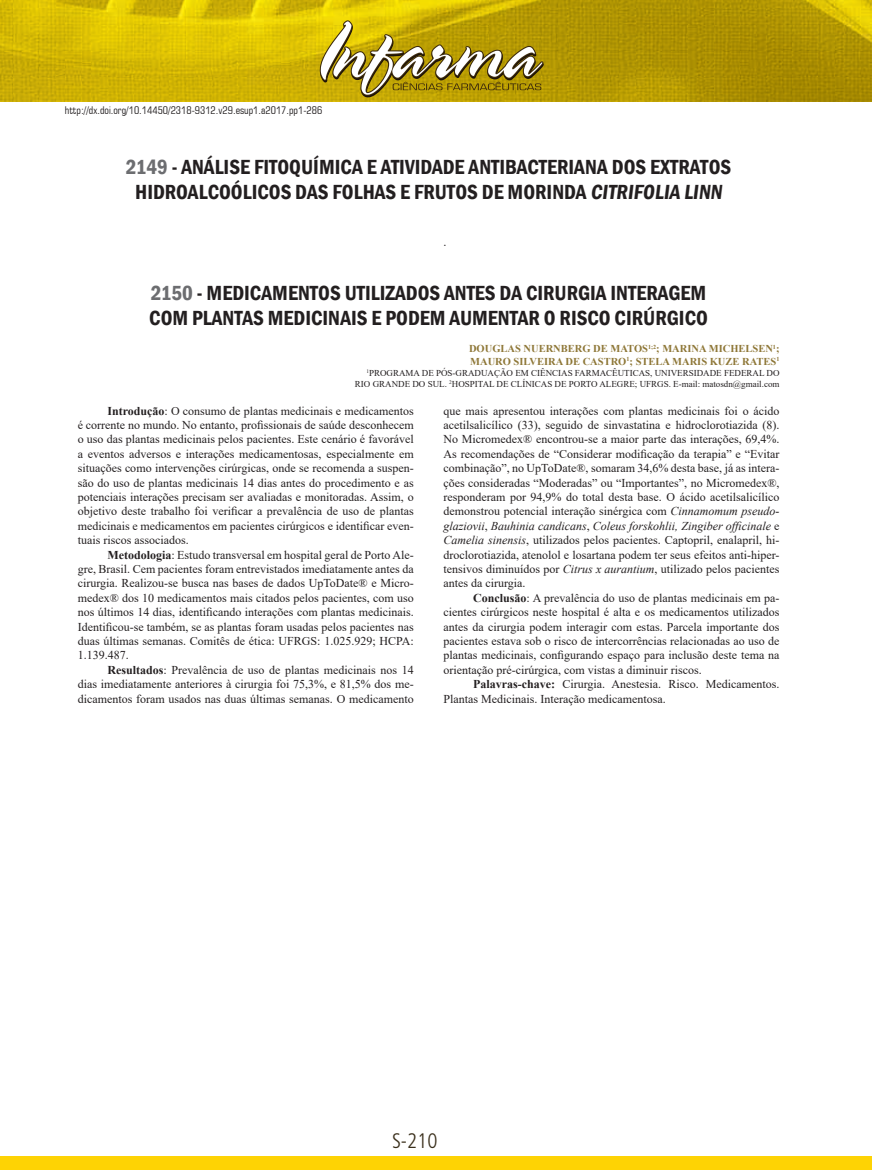
<style>
.page{position:relative;width:872px;height:1170px;background:#fff}
.page>*{position:absolute;margin:0;border:0;box-sizing:border-box;transform-origin:0 0}
.t1{font:600 condensed 21px/25.2px "Franklin Gothic";color:#231f20;text-align:center}
.t2{font:300 condensed 21px "Frutiger";color:#3a2f1b}
.t3{font:12px/14.4px "Times New Roman";color:#231f20;text-align:justify}
.t4{font:700 10.5px/12.6px "Times New Roman";color:#8e7737}
.t5{font:condensed 10.5px "Square 721 BT";color:#231f20}
.t6{font:9px/10.8px "Times New Roman";color:#231f20;text-align:right}
.s1{color:#6c6d70}
.s2{font-weight:700}
.s3{font-style:italic}
</style>
<div class="page">
<img style="left:0;top:0;width:872px;height:101px">
<div style="left:0;top:1155px;width:872px;height:14px;background:#fed304"></div>
<svg style="left:319px;top:20px;width:225px;height:77px"></svg>
<p class="t5" style="left:65px;top:104px;width:259px">http://dx.doi.org/10.14450/2318-9312.v29.esup1.a2017.pp1-286</p>
<h1 class="t1" style="left:126px;top:154px;width:607px"><span class="s1">2149</span> - ANÁLISE FITOQUÍMICA E ATIVIDADE ANTIBACTERIANA DOS EXTRATOS<br>HIDROALCOÓLICOS DAS FOLHAS E FRUTOS DE MORINDA CITRIFOLIA LINN</h1>
<p class="t3" style="left:443px;top:234px;width:4px">.</p>
<h1 class="t1" style="left:149px;top:280px;width:560px;text-align:left"><span class="s1">2150</span> - MEDICAMENTOS UTILIZADOS ANTES DA CIRURGIA INTERAGEM<br>COM PLANTAS MEDICINAIS E PODEM AUMENTAR O RISCO CIRÚRGICO</h1>
<p class="t4" style="left:469px;top:342px;width:312px">DOUGLAS NUERNBERG DE MATOS<sup>1;2</sup>; MARINA MICHELSEN<sup>1</sup>;<br>MAURO SILVEIRA DE CASTRO<sup>1</sup>; STELA MARIS KUZE RATES<sup>1</sup></p>
<p class="t6" style="left:355px;top:367px;width:426px"><sup>1</sup>PROGRAMA DE PÓS-GRADUAÇÃO EM CIÊNCIAS FARMACÊUTICAS, UNIVERSIDADE FEDERAL DO<br>RIO GRANDE DO SUL. <sup>2</sup>HOSPITAL DE CLÍNICAS DE PORTO ALEGRE; UFRGS. E-mail: matosdn@gmail.com</p>
<p class="t3" style="left:78px;top:403px;width:337px;text-indent:30px"><span class="s2">Introdução</span>: O consumo de plantas medicinais e medicamentos é corrente no mundo. No entanto, profissionais de saúde desconhecem o uso das plantas medicinais pelos pacientes. Este cenário é favorável a eventos adversos e interações medicamentosas, especialmente em situações como intervenções cirúrgicas, onde se recomenda a suspen&shy;são do uso de plantas medicinais 14 dias antes do procedimento e as potenciais interações precisam ser avaliadas e monitoradas. Assim, o objetivo deste trabalho foi verificar a prevalência de uso de plantas medicinais e medicamentos em pacientes cirúrgicos e identificar even&shy;tuais riscos associados.</p>
<p class="t3" style="left:78px;top:547px;width:337px;text-indent:30px"><span class="s2">Metodologia</span>: Estudo transversal em hospital geral de Porto Ale&shy;gre, Brasil. Cem pacientes foram entrevistados imediatamente antes da cirurgia. Realizou-se busca nas bases de dados UpToDate® e Micro&shy;medex® dos 10 medicamentos mais citados pelos pacientes, com uso nos últimos 14 dias, identificando interações com plantas medicinais.<br>Identificou-se também, se as plantas foram usadas pelos pacientes nas duas últimas semanas. Comitês de ética: UFRGS: 1.025.929; HCPA:<br>1.139.487.</p>
<p class="t3" style="left:78px;top:662px;width:337px;text-indent:30px"><span class="s2">Resultados</span>: Prevalência de uso de plantas medicinais nos 14 dias imediatamente anteriores à cirurgia foi 75,3%, e 81,5% dos me&shy;dicamentos foram usados nas duas últimas semanas. O medicamento</p>
<p class="t3" style="left:443px;top:403px;width:337px">que mais apresentou interações com plantas medicinais foi o ácido acetilsalicílico (33), seguido de sinvastatina e hidroclorotiazida (8).<br>No Micromedex® encontrou-se a maior parte das interações, 69,4%.<br>As recomendações de “Considerar modificação da terapia” e “Evitar combinação”, no UpToDate®, somaram 34,6% desta base, já as intera&shy;ções consideradas “Moderadas” ou “Importantes”, no Micromedex®, responderam por 94,9% do total desta base. O ácido acetilsalicílico demonstrou potencial interação sinérgica com <span class="s3">Cinnamomum pseudo&shy;glaziovii</span>, <span class="s3">Bauhinia candicans</span>, <span class="s3">Coleus forskohlii, Zingiber officinale</span> e <span class="s3">Camelia sinensis</span>, utilizados pelos pacientes. Captopril, enalapril, hi&shy;droclorotiazida, atenolol e losartana podem ter seus efeitos anti-hiper&shy;tensivos diminuídos por <span class="s3">Citrus x aurantium</span>, utilizado pelos pacientes antes da cirurgia.</p>
<p class="t3" style="left:443px;top:590px;width:337px;text-indent:30px"><span class="s2">Conclusão</span>: A prevalência do uso de plantas medicinais em pa&shy;cientes cirúrgicos neste hospital é alta e os medicamentos utilizados antes da cirurgia podem interagir com estas. Parcela importante dos pacientes estava sob o risco de intercorrências relacionadas ao uso de plantas medicinais, configurando espaço para inclusão deste tema na orientação pré-cirúrgica, com vistas a diminuir riscos.</p>
<p class="t3" style="left:443px;top:676px;width:337px;text-indent:30px"><span class="s2">Palavras-chave:</span> Cirurgia. Anestesia. Risco. Medicamentos.<br>Plantas Medicinais. Interação medicamentosa.</p>
<h1 class="t2" style="left:392px;top:1128px;width:47px">S-210</h1>
</div>
